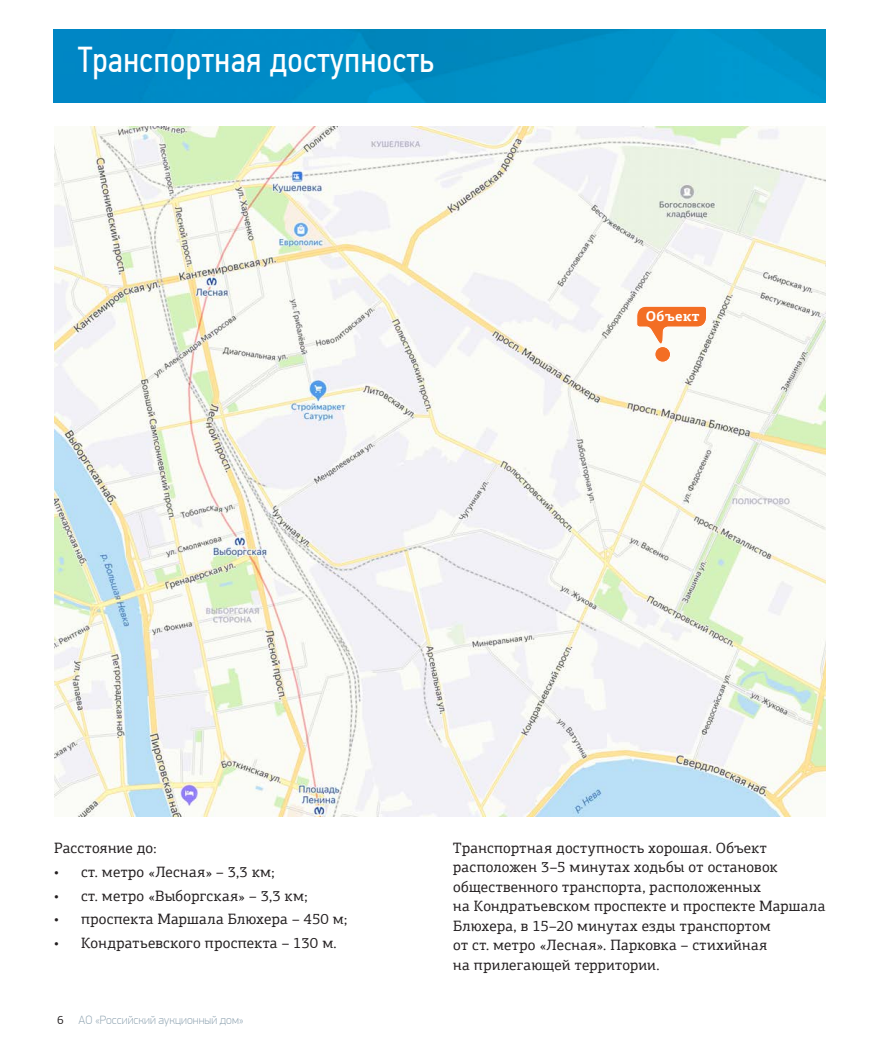
<style>
.page{position:relative;width:893px;height:1063px;background:#fff}
.page>*{position:absolute;margin:0;border:0;box-sizing:border-box;transform-origin:0 0}
.text_basic{font:36px "PF Din Text Cond Pro";letter-spacing:.015em;color:#fff}
.Sidebar_Right_Text{font:15px/19.5px "PF Agora Slab Pro";letter-spacing:.02em;color:#231f20}
.Sidebar_Right_Text-2{font:700 14.1px "PF Agora Slab Pro";letter-spacing:.025em;color:#fff}
.t1{font:100 12px "PF Din Display Pro";letter-spacing:.005em;color:#8ca1af}
.s1{font-family:"PF Agora Slab Pro";font-weight:400;color:#231f20}
</style>
<div class="page">
<img style="left:54px;top:30px;width:772px;height:72px">
<img style="left:54px;top:126px;width:771px;height:691px">
<div style="left:655px;top:347px;width:15px;height:15px;background:#f36e24;border-radius:50%"></div>
<div style="left:655px;top:346px;width:16px;height:16px;border:1px solid #fff;border-radius:50%"></div>
<svg style="left:636px;top:306px;width:71px;height:43px"></svg>
<p class="text_basic" style="left:78px;top:38px;width:357px">Транспортная доступность</p>
<p class="Sidebar_Right_Text-2" style="left:646px;top:307px;width:55px">Объект</p>
<p class="Sidebar_Right_Text" style="left:54px;top:838px;width:104px">Расстояние до:</p>
<p class="Sidebar_Right_Text" style="left:54px;top:862px;width:222px">• ст. метро «Лесная» – 3,3 км;</p>
<p class="Sidebar_Right_Text" style="left:54px;top:886px;width:255px">• ст. метро «Выборгская» – 3,3 км;</p>
<p class="Sidebar_Right_Text" style="left:54px;top:909px;width:295px">• проспекта Маршала Блюхера – 450 м;</p>
<p class="Sidebar_Right_Text" style="left:54px;top:933px;width:284px">• Кондратьевского проспекта – 130 м.</p>
<p class="t1" style="left:57px;top:1013px;width:188px"><span class="s1">6</span> АО «Российский аукционный дом»</p>
<p class="Sidebar_Right_Text" style="left:453px;top:838px;width:374px">Транспортная доступность хорошая. Объект расположен 3–5 минутах ходьбы от остановок общественного транспорта, расположенных<br>на Кондратьевском проспекте и проспекте Маршала Блюхера, в 15–20 минутах езды транспортом<br>от ст. метро «Лесная». Парковка – стихийная<br>на прилегающей территории.</p>
</div>
